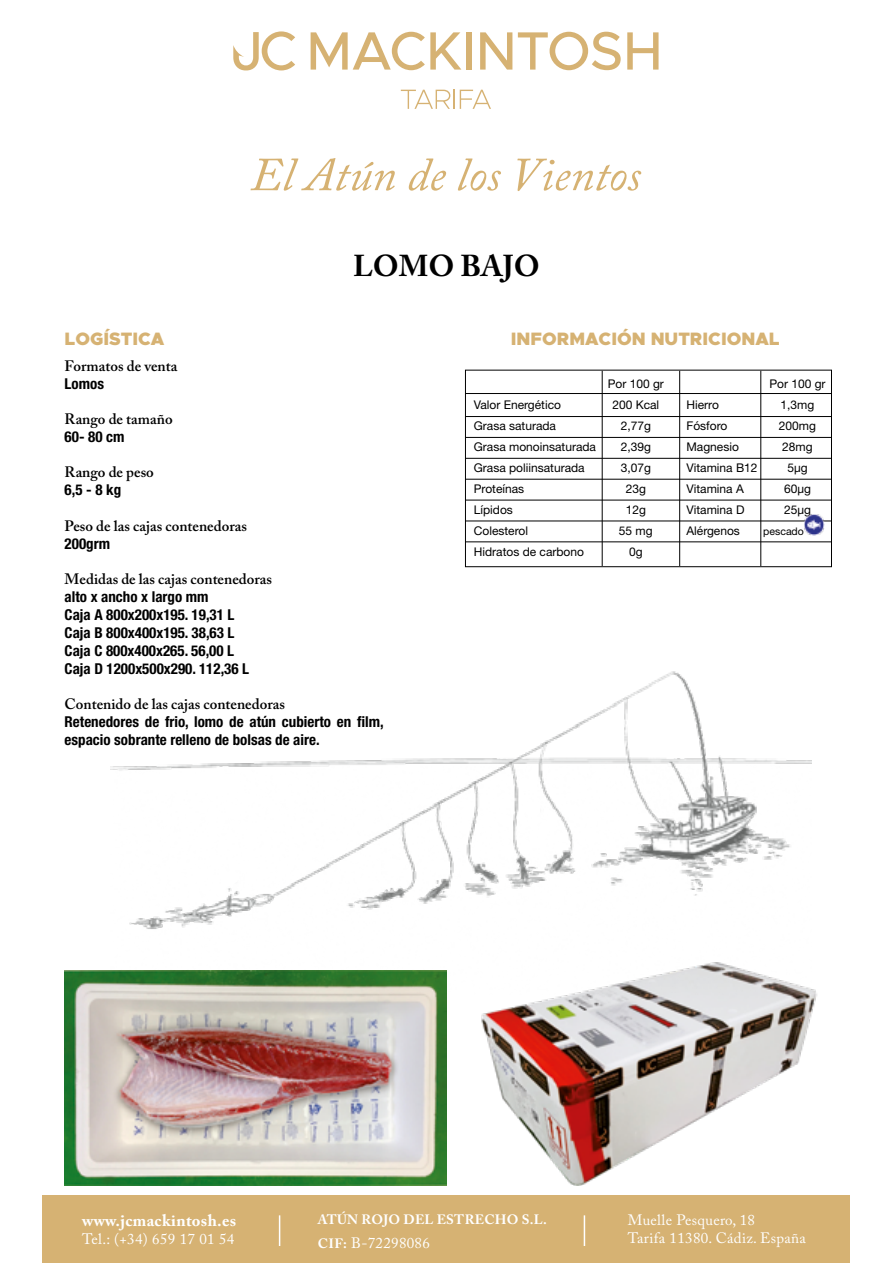
<style>
.page{position:relative;width:893px;height:1263px;background:#fff}
.page>*{position:absolute;margin:0;border:0;box-sizing:border-box;transform-origin:0 0}
.t1{font:700 30px "Adobe Caslon Pro";color:#000}
.t2{font:900 18px "Metropolis";color:#d6b273}
.t3{font:700 16.5px "Adobe Caslon Pro";letter-spacing:.02em;color:#fff}
.t4{font:700 condensed 15px/18px "Helvetica Neue LT Std";color:#000}
.t5{font:600 15px "Adobe Caslon Pro";color:#000}
.t6{font:15px/18px "Adobe Caslon Pro";letter-spacing:.02em;color:#fff}
.t7{font:700 13.5px "Adobe Caslon Pro";letter-spacing:.02em;color:#fff}
.t8{font:12px "Helvetica Neue LT Std";color:#000}
.t9{font:10.5px "Helvetica Neue LT Std";color:#000}
.s1{font-weight:700;font-size:13.5px}
</style>
<div class="page">
<div style="left:43px;top:1195px;width:807px;height:68px;background:#d6b273"></div>
<hr style="left:279px;top:1215px;width:1px;height:31px;background:#fff">
<hr style="left:584px;top:1215px;width:1px;height:31px;background:#fff">
<svg style="left:233px;top:31px;width:62px;height:39px"></svg>
<svg style="left:311px;top:32px;width:150px;height:38px"></svg>
<div style="left:466px;top:32px;width:5px;height:38px;background:#d6b273"></div>
<svg style="left:480px;top:32px;width:32px;height:38px"></svg>
<svg style="left:518px;top:32px;width:103px;height:38px"></svg>
<svg style="left:627px;top:32px;width:31px;height:38px"></svg>
<svg style="left:401px;top:90px;width:90px;height:19px"></svg>
<svg style="left:250px;top:158px;width:145px;height:33px"></svg>
<svg style="left:409px;top:158px;width:37px;height:33px"></svg>
<svg style="left:458px;top:158px;width:43px;height:33px"></svg>
<svg style="left:517px;top:159px;width:124px;height:32px"></svg>
<img style="left:481px;top:989px;width:336px;height:196px">
<img style="left:65px;top:971px;width:381px;height:214px">
<img style="left:111px;top:671px;width:701px;height:324px">
<div style="left:465px;top:370px;width:367px;height:197px;border:1px solid #000"></div>
<hr style="left:465px;top:393px;width:366px;height:1px;background:#000">
<hr style="left:602px;top:371px;width:1px;height:195px;background:#000">
<hr style="left:465px;top:416px;width:366px;height:1px;background:#000">
<hr style="left:465px;top:437px;width:366px;height:1px;background:#000">
<hr style="left:465px;top:458px;width:366px;height:1px;background:#000">
<hr style="left:465px;top:479px;width:366px;height:1px;background:#000">
<hr style="left:465px;top:500px;width:366px;height:1px;background:#000">
<hr style="left:465px;top:521px;width:366px;height:1px;background:#000">
<hr style="left:465px;top:541px;width:366px;height:1px;background:#000">
<img style="left:804px;top:514px;width:20px;height:21px">
<hr style="left:760px;top:371px;width:1px;height:195px;background:#000">
<hr style="left:679px;top:371px;width:1px;height:195px;background:#000">
<h1 class="t1" style="left:353px;top:248px;width:188px">LOMO BAJO</h1>
<h2 class="t2" style="left:65px;top:327px;width:101px">LOGÍSTICA</h2>
<p class="t5" style="left:65px;top:357px;width:114px">Formatos de venta</p>
<p class="t4" style="left:65px;top:375px;width:41px">Lomos</p>
<p class="t5" style="left:65px;top:410px;width:110px">Rango de tamaño</p>
<p class="t4" style="left:65px;top:428px;width:61px">60- 80 cm</p>
<p class="t5" style="left:65px;top:463px;width:91px">Rango de peso</p>
<p class="t4" style="left:65px;top:481px;width:58px">6,5 - 8 kg</p>
<p class="t5" style="left:65px;top:516px;width:184px">Peso de las cajas contenedoras</p>
<p class="t4" style="left:65px;top:534px;width:47px">200grm</p>
<p class="t5" style="left:65px;top:569px;width:209px">Medidas de las cajas contenedoras</p>
<p class="t4" style="left:65px;top:587px;width:186px">alto x ancho x largo mm<br>Caja A 800x200x195. 19,31 L<br>Caja B 800x400x195. 38,63 L<br>Caja C 800x400x265. 56,00 L<br>Caja D 1200x500x290. 112,36 L</p>
<p class="t5" style="left:65px;top:695px;width:222px">Contenido de las cajas contenedoras</p>
<p class="t4" style="left:65px;top:712px;width:321px">Retenedores de frio, lomo de atún cubierto en film, espacio sobrante relleno de bolsas de aire.</p>
<h2 class="t2" style="left:511px;top:327px;width:270px">INFORMACIÓN NUTRICIONAL</h2>
<p class="t8" style="left:608px;top:377px;width:58px">Por 100 gr</p>
<p class="t8" style="left:474px;top:398px;width:89px">Valor Energético</p>
<p class="t8" style="left:612px;top:398px;width:48px">200 Kcal</p>
<p class="t8" style="left:474px;top:419px;width:84px">Grasa saturada</p>
<p class="t8" style="left:621px;top:419px;width:32px">2,77g</p>
<p class="t8" style="left:474px;top:440px;width:124px">Grasa monoinsaturada</p>
<p class="t8" style="left:621px;top:440px;width:32px">2,39g</p>
<p class="t8" style="left:474px;top:461px;width:112px">Grasa poliinsaturada</p>
<p class="t8" style="left:621px;top:461px;width:32px">3,07g</p>
<p class="t8" style="left:474px;top:482px;width:52px">Proteínas</p>
<p class="t8" style="left:626px;top:482px;width:22px">23g</p>
<p class="t8" style="left:474px;top:503px;width:41px">Lípidos</p>
<p class="t8" style="left:626px;top:503px;width:22px">12g</p>
<p class="t8" style="left:474px;top:524px;width:56px">Colesterol</p>
<p class="t8" style="left:619px;top:524px;width:35px">55 mg</p>
<p class="t8" style="left:474px;top:545px;width:112px">Hidratos de carbono</p>
<p class="t8" style="left:629px;top:545px;width:15px">0g</p>
<p class="t8" style="left:769px;top:377px;width:58px">Por 100 gr</p>
<p class="t8" style="left:686px;top:398px;width:34px">Hierro</p>
<p class="t8" style="left:780px;top:398px;width:35px">1,3mg</p>
<p class="t8" style="left:686px;top:419px;width:42px">Fósforo</p>
<p class="t8" style="left:779px;top:419px;width:39px">200mg</p>
<p class="t8" style="left:686px;top:440px;width:54px">Magnesio</p>
<p class="t8" style="left:782px;top:440px;width:32px">28mg</p>
<p class="t8" style="left:686px;top:461px;width:73px">Vitamina B12</p>
<p class="t8" style="left:787px;top:461px;width:22px">5μg</p>
<p class="t8" style="left:686px;top:482px;width:59px">Vitamina A</p>
<p class="t8" style="left:784px;top:482px;width:28px">60μg</p>
<p class="t8" style="left:686px;top:503px;width:60px">Vitamina D</p>
<p class="t8" style="left:784px;top:503px;width:28px">25μg</p>
<p class="t8" style="left:686px;top:524px;width:55px">Alérgenos</p>
<p class="t9" style="left:763px;top:525px;width:42px">pescado</p>
<h3 class="t3" style="left:82px;top:1210px;width:156px">www.jcmackintosh.es</h3>
<p class="t6" style="left:82px;top:1230px;width:154px">Tel.: (+34) 659 17 01 54</p>
<p class="t7" style="left:318px;top:1211px;width:230px">ATÚN ROJO DEL ESTRECHO S.L.</p>
<p class="t6" style="left:318px;top:1233px;width:114px"><span class="s1">CIF:</span> B-72298086</p>
<p class="t6" style="left:628px;top:1210px;width:180px">Muelle Pesquero, 18<br>Tarifa 11380. Cádiz. España</p>
</div>
